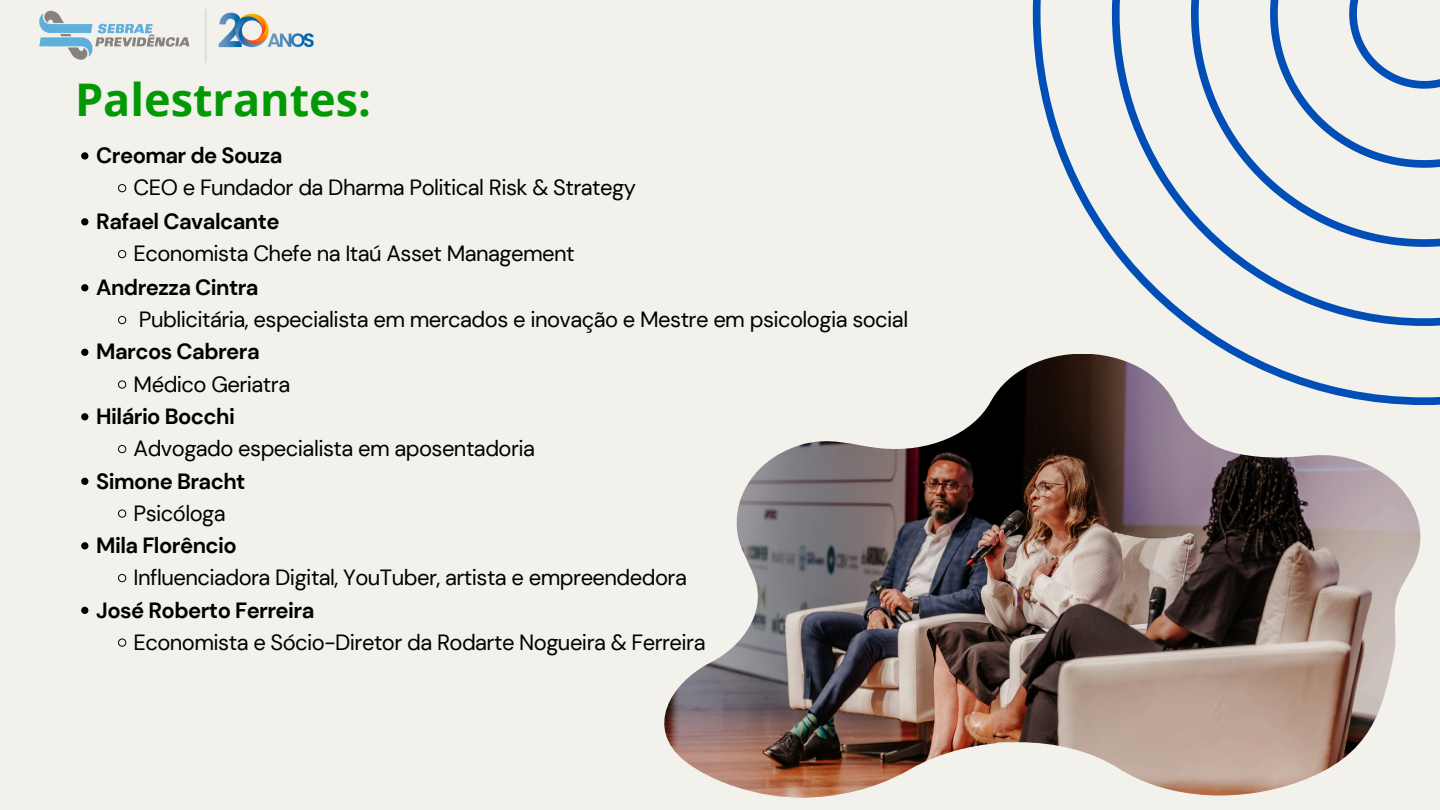
<style>
.page{position:relative;width:1440px;height:810px;background:#f2f1eb}
.page>*{position:absolute;margin:0;border:0;box-sizing:border-box;transform-origin:0 0}
.t1{font:700 45px "Open Sans";color:#039904}
.t2{font:22px "DM Sans";letter-spacing:-.025em;color:#000}
.t3{font:700 22px "DM Sans";letter-spacing:-.025em;color:#000}
</style>
<div class="page">
<img style="left:664px;top:364px;width:757px;height:434px">
<svg style="left:81px;top:152px;width:7px;height:8px"></svg>
<svg style="left:118px;top:184px;width:8px;height:8px"></svg>
<svg style="left:81px;top:218px;width:7px;height:7px"></svg>
<svg style="left:118px;top:250px;width:8px;height:8px"></svg>
<svg style="left:81px;top:284px;width:7px;height:7px"></svg>
<svg style="left:118px;top:316px;width:8px;height:8px"></svg>
<svg style="left:81px;top:349px;width:7px;height:7px"></svg>
<svg style="left:118px;top:381px;width:8px;height:7px"></svg>
<svg style="left:81px;top:413px;width:7px;height:7px"></svg>
<svg style="left:118px;top:445px;width:8px;height:8px"></svg>
<svg style="left:81px;top:478px;width:7px;height:7px"></svg>
<svg style="left:118px;top:510px;width:8px;height:7px"></svg>
<svg style="left:81px;top:542px;width:7px;height:7px"></svg>
<svg style="left:118px;top:574px;width:8px;height:8px"></svg>
<svg style="left:81px;top:607px;width:7px;height:7px"></svg>
<svg style="left:118px;top:639px;width:8px;height:7px"></svg>
<svg style="left:1033px;top:0;width:407px;height:405px"></svg>
<img style="left:39px;top:9px;width:275px;height:54px">
<p class="t1" style="left:75px;top:68px;width:298px">Palestrantes:</p>
<p class="t3" style="left:96px;top:141px;width:188px">Creomar de Souza</p>
<h1 class="t2" style="left:134px;top:174px;width:504px">CEO e Fundador da Dharma Political Risk &amp; Strategy</h1>
<p class="t3" style="left:96px;top:207px;width:185px">Rafael Cavalcante</p>
<p class="t2" style="left:134px;top:239px;width:443px">Economista Chefe na Itaú Asset Management</p>
<p class="t3" style="left:96px;top:273px;width:164px">Andrezza Cintra</p>
<p class="t2" style="left:139px;top:305px;width:771px">Publicitária, especialista em mercados e inovação e Mestre em psicologia social</p>
<p class="t3" style="left:96px;top:338px;width:165px">Marcos Cabrera</p>
<p class="t2" style="left:134px;top:370px;width:158px">Médico Geriatra</p>
<p class="t3" style="left:96px;top:402px;width:140px">Hilário Bocchi</p>
<p class="t2" style="left:134px;top:434px;width:403px">Advogado especialista em aposentadoria</p>
<p class="t3" style="left:96px;top:467px;width:151px">Simone Bracht</p>
<p class="t2" style="left:134px;top:499px;width:94px">Psicóloga</p>
<p class="t3" style="left:96px;top:531px;width:142px">Mila Florêncio</p>
<p class="t2" style="left:134px;top:563px;width:555px">Influenciadora Digital, YouTuber, artista e empreendedora</p>
<p class="t3" style="left:96px;top:596px;width:220px">José Roberto Ferreira</p>
<p class="t2" style="left:134px;top:628px;width:574px">Economista e Sócio-Diretor da Rodarte Nogueira &amp; Ferreira</p>
</div>
